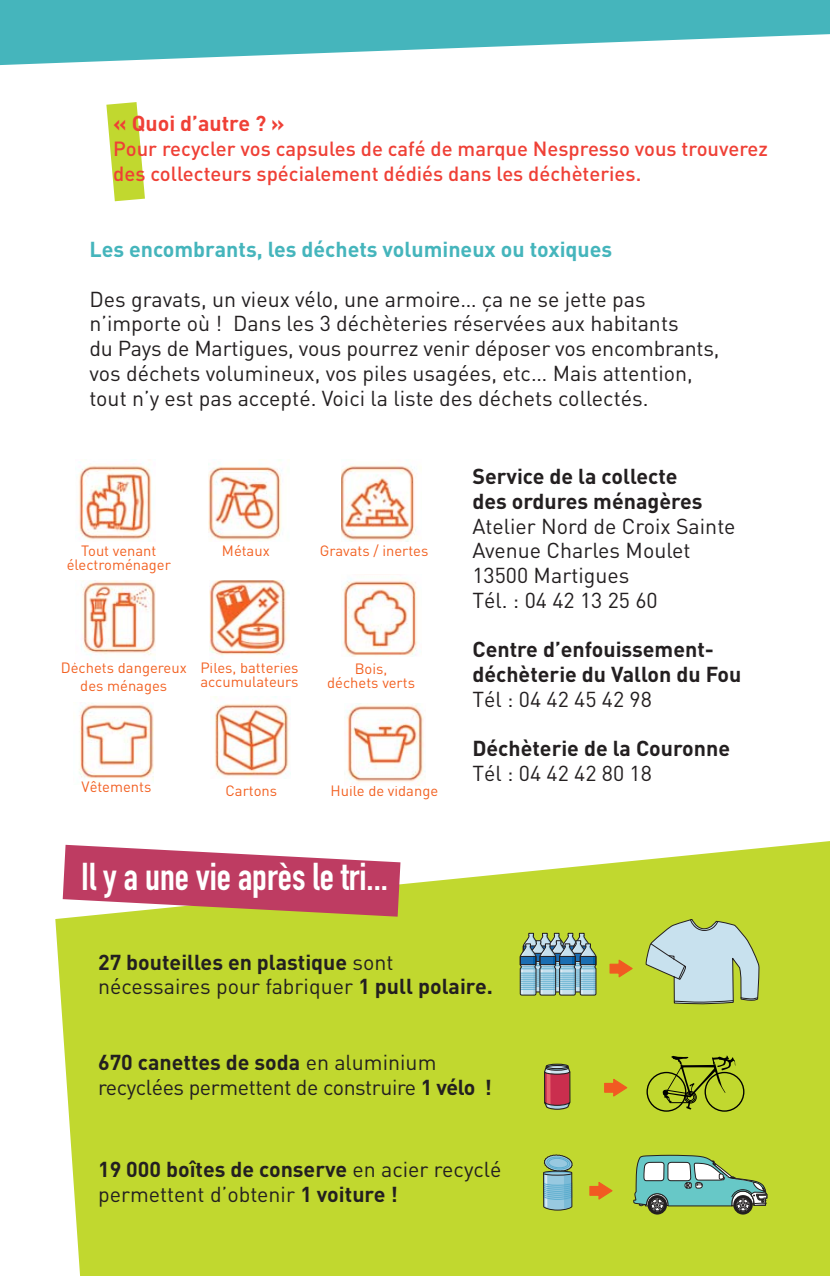
<style>
.page{position:relative;width:830px;height:1276px;background:#fff}
.page>*{position:absolute;margin:0;border:0;box-sizing:border-box;transform-origin:0 0}
.t1{font:38.25px "DIN Engschrift";color:#fff}
.t2{font:21.38px/24.8px "DIN";color:#231f20}
.t3{font:700 21.38px/24.8px "DIN";color:#231f20}
.t4{font:21.38px/24.8px "DIN";letter-spacing:-.02em;color:#231f20}
.t5{font:700 21.38px "DIN";color:#45b5bc}
.t6{font:700 21.38px "DIN";color:#ef4036}
.t7{font:500 20.25px/24.8px "DIN";color:#ef4036}
.t8{font:14.85px/14.2px "DIN";color:#f26122;text-align:center}
.s1{font-weight:400}
.s2{font-weight:700}
</style>
<div class="page">
<svg style="left:55px;top:841px;width:774px;height:434px;background:#c5da3d"></svg>
<svg style="left:0;top:0;width:829px;height:66px;fill:#45b5bc"></svg>
<img style="left:78px;top:462px;width:73px;height:79px">
<img style="left:81px;top:580px;width:74px;height:82px">
<img style="left:79px;top:702px;width:75px;height:78px">
<img style="left:209px;top:466px;width:73px;height:76px">
<img style="left:209px;top:580px;width:80px;height:78px">
<img style="left:213px;top:696px;width:78px;height:81px">
<img style="left:344px;top:703px;width:81px;height:82px">
<img style="left:341px;top:465px;width:76px;height:77px">
<img style="left:341px;top:578px;width:77px;height:79px">
<svg style="left:519px;top:919px;width:248px;height:357px;background:#b5cc4e"></svg>
<svg style="left:106px;top:102px;width:39px;height:99px"></svg>
<svg style="left:63px;top:845px;width:337px;height:71px"></svg>
<p class="t6" style="left:113px;top:116px;width:173px">« Quoi d’autre ? »</p>
<p class="t7" style="left:113px;top:139px;width:656px">Pour recycler vos capsules de café de marque Nespresso vous trouverez des collecteurs spécialement dédiés dans les déchèteries.</p>
<p class="t5" style="left:89px;top:242px;width:524px">Les encombrants, les déchets volumineux ou toxiques</p>
<p class="t2" style="left:89px;top:289px;width:631px">Des gravats, un vieux vélo, une armoire… ça ne se jette pas n’importe où ! Dans les 3 déchèteries réservées aux habitants<br>du Pays de Martigues, vous pourrez venir déposer vos encombrants, vos déchets volumineux, vos piles usagées, etc… Mais attention, tout n’y est pas accepté. Voici la liste des déchets collectés.</p>
<p class="t8" style="left:67px;top:545px;width:106px">Tout venant électroménager</p>
<p class="t8" style="left:222px;top:545px;width:49px">Métaux</p>
<p class="t8" style="left:320px;top:545px;width:110px">Gravats / inertes</p>
<p class="t8" style="left:61px;top:660px;width:127px;line-height:17.8px">Déchets dangereux des ménages</p>
<p class="t8" style="left:200px;top:662px;width:100px;text-align:left">Piles, batteries accumulateurs</p>
<p class="t8" style="left:327px;top:663px;width:89px">Bois,<br>déchets verts</p>
<p class="t8" style="left:82px;top:781px;width:71px">Vêtements</p>
<p class="t8" style="left:330px;top:785px;width:109px">Huile de vidange</p>
<p class="t8" style="left:225px;top:785px;width:53px">Cartons</p>
<h1 class="t1" style="left:81px;top:863px;width:308px">Il y a une vie après le tri...</h1>
<p class="t3" style="left:472px;top:466px;width:231px">Service de la collecte des ordures ménagères</p>
<p class="t2" style="left:472px;top:516px;width:264px">Atelier Nord de Croix Sainte<br>Avenue Charles Moulet<br>13500 Martigues<br>Tél. : 04 42 13 25 60</p>
<p class="t3" style="left:472px;top:640px;width:270px">Centre d’enfouissement&shy;déchèterie du Vallon du Fou</p>
<p class="t2" style="left:472px;top:689px;width:181px">Tél : 04 42 45 42 98</p>
<p class="t3" style="left:472px;top:739px;width:259px">Déchèterie de la Couronne</p>
<p class="t2" style="left:472px;top:763px;width:181px">Tél : 04 42 42 80 18</p>
<p class="t3" style="left:98px;top:952px;width:396px">27 bouteilles en plastique <span class="s1">sont nécessaires pour fabriquer</span> 1 pull polaire.</p>
<p class="t4" style="left:98px;top:1052px;width:395px"><span class="s2">670 canettes de soda</span> en aluminium recyclées permettent de construire <span class="s2">1 vélo !</span></p>
<p class="t2" style="left:98px;top:1159px;width:405px"><span class="s2">19 000 boîtes de conserve</span> en acier recyclé permettent d’obtenir <span class="s2">1 voiture !</span></p>
</div>
